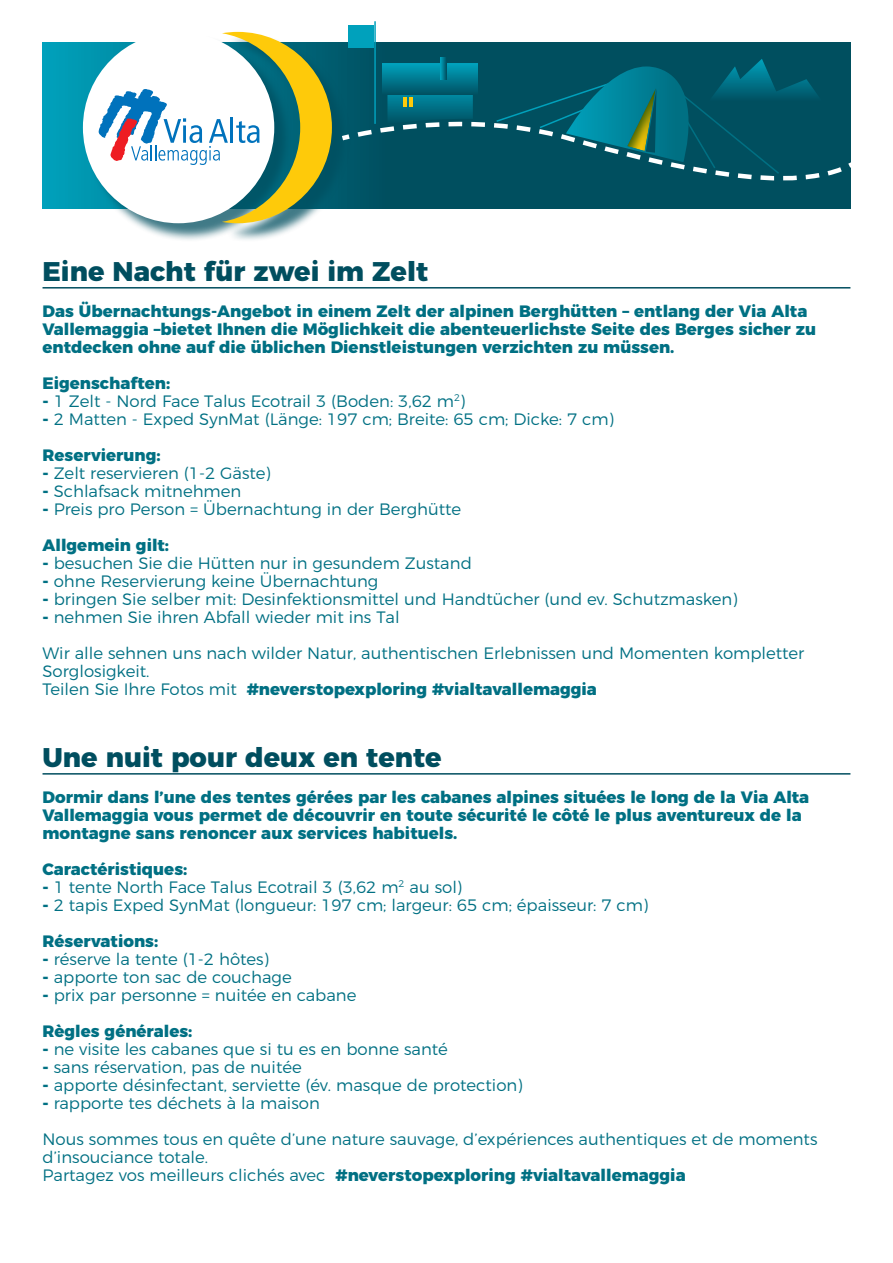
<style>
.page{position:relative;width:893px;height:1263px;background:#fff}
.page>*{position:absolute;margin:0;border:0;box-sizing:border-box;transform-origin:0 0}
.t1{font:800 27px "Montserrat";color:#004e5f}
.t2{font:300 16.5px/18px "Montserrat";color:#007083}
.t3{font:800 16.5px/18px "Montserrat";color:#007083}
.s1{font-weight:900}
.s2{font-weight:300}
</style>
<div class="page">
<svg style="left:43px;top:43px;width:807px;height:165px;background:#006f83"></svg>
<hr style="left:43px;top:287px;width:807px;height:2px;background:#004e5f">
<hr style="left:43px;top:773px;width:807px;height:2px;background:#004e5f">
<div style="left:85px;top:34px;width:208px;height:208px;background:#004e5f;opacity:.75"></div>
<div style="left:83px;top:32px;width:191px;height:191px;background:#fff;border-radius:50%"></div>
<div style="left:226px;top:34px;width:125px;height:208px;background:#004e5f;opacity:.75"></div>
<svg style="left:98px;top:32px;width:234px;height:191px"></svg>
<hr style="left:374px;top:21px;width:2px;height:103px;background:#00a1bc">
<div style="left:348px;top:26px;width:26px;height:22px;background:#00a1bc"></div>
<svg style="left:338px;top:59px;width:513px;height:145px;background:#055c6b"></svg>
<hr style="left:409px;top:97px;width:4px;height:10px;background:#feca0a">
<p class="t1" style="left:43px;top:249px;width:387px">Eine Nacht für zwei im Zelt</p>
<p class="t3" style="left:43px;top:300px;width:775px">Das Übernachtungs-Angebot in einem Zelt der alpinen Berghütten – entlang der Via Alta<br>Vallemaggia –bietet Ihnen die Möglichkeit die abenteuerlichste Seite des Berges sicher zu entdecken ohne auf die üblichen Dienstleistungen verzichten zu müssen.</p>
<p class="t3" style="left:43px;top:372px;width:129px">Eigenschaften:</p>
<p class="t2" style="left:43px;top:390px;width:424px"><span class="s1">-</span> 1 Zelt - Nord Face Talus Ecotrail 3 (Boden: 3,62 m<sup>2</sup>)</p>
<p class="t2" style="left:43px;top:408px;width:573px"><span class="s1">-</span> 2 Matten - Exped SynMat (Länge: 197 cm; Breite: 65 cm; Dicke: 7 cm)</p>
<p class="t3" style="left:43px;top:444px;width:120px">Reservierung:</p>
<p class="t2" style="left:43px;top:462px;width:230px"><span class="s1">-</span> Zelt reservieren (1-2 Gäste)</p>
<p class="t2" style="left:43px;top:480px;width:200px"><span class="s1">-</span> Schlafsack mitnehmen</p>
<p class="t2" style="left:43px;top:498px;width:420px"><span class="s1">-</span> Preis pro Person = Übernachtung in der Berghütte</p>
<p class="t3" style="left:43px;top:534px;width:128px">Allgemein gilt:</p>
<p class="t2" style="left:43px;top:552px;width:431px"><span class="s1">-</span> besuchen Sie die Hütten nur in gesundem Zustand</p>
<p class="t2" style="left:43px;top:570px;width:337px"><span class="s1">-</span> ohne Reservierung keine Übernachtung</p>
<p class="t2" style="left:43px;top:588px;width:697px"><span class="s1">-</span> bringen Sie selber mit: Desinfektionsmittel und Handtücher (und ev. Schutzmasken)</p>
<p class="t2" style="left:43px;top:606px;width:359px"><span class="s1">-</span> nehmen Sie ihren Abfall wieder mit ins Tal</p>
<p class="t2" style="left:43px;top:642px;width:763px">Wir alle sehnen uns nach wilder Natur, authentischen Erlebnissen und Momenten kompletter<br>Sorglosigkeit.</p>
<p class="t3" style="left:43px;top:678px;width:556px"><span class="s2">Teilen Sie Ihre Fotos mit</span> #neverstopexploring #vialtavallemaggia</p>
<p class="t1" style="left:43px;top:735px;width:401px">Une nuit pour deux en tente</p>
<p class="t3" style="left:43px;top:786px;width:768px">Dormir dans l’une des tentes gérées par les cabanes alpines situées le long de la Via Alta<br>Vallemaggia vous permet de découvrir en toute sécurité le côté le plus aventureux de la montagne sans renoncer aux services habituels.</p>
<p class="t3" style="left:43px;top:858px;width:146px">Caractéristiques:</p>
<p class="t2" style="left:43px;top:876px;width:421px"><span class="s1">-</span> 1 tente North Face Talus Ecotrail 3 (3,62 m<sup>2</sup> au sol)</p>
<p class="t2" style="left:43px;top:894px;width:607px"><span class="s1">-</span> 2 tapis Exped SynMat (longueur: 197 cm; largeur: 65 cm; épaisseur: 7 cm)</p>
<p class="t3" style="left:43px;top:930px;width:117px">Réservations:</p>
<p class="t2" style="left:43px;top:948px;width:228px"><span class="s1">-</span> réserve la tente (1-2 hôtes)</p>
<p class="t2" style="left:43px;top:966px;width:251px"><span class="s1">-</span> apporte ton sac de couchage</p>
<p class="t2" style="left:43px;top:984px;width:315px"><span class="s1">-</span> prix par personne = nuitée en cabane</p>
<p class="t3" style="left:43px;top:1020px;width:151px">Règles générales:</p>
<p class="t2" style="left:43px;top:1038px;width:407px"><span class="s1">-</span> ne visite les cabanes que si tu es en bonne santé</p>
<p class="t2" style="left:43px;top:1056px;width:261px"><span class="s1">-</span> sans réservation, pas de nuitée</p>
<p class="t2" style="left:43px;top:1074px;width:482px"><span class="s1">-</span> apporte désinfectant, serviette (év. masque de protection)</p>
<p class="t2" style="left:43px;top:1092px;width:279px"><span class="s1">-</span> rapporte tes déchets à la maison</p>
<p class="t2" style="left:43px;top:1128px;width:776px">Nous sommes tous en quête d’une nature sauvage, d’expériences authentiques et de moments d’insouciance totale.</p>
<p class="t3" style="left:43px;top:1164px;width:645px"><span class="s2">Partagez vos meilleurs clichés avec</span> #neverstopexploring #vialtavallemaggia</p>
</div>
